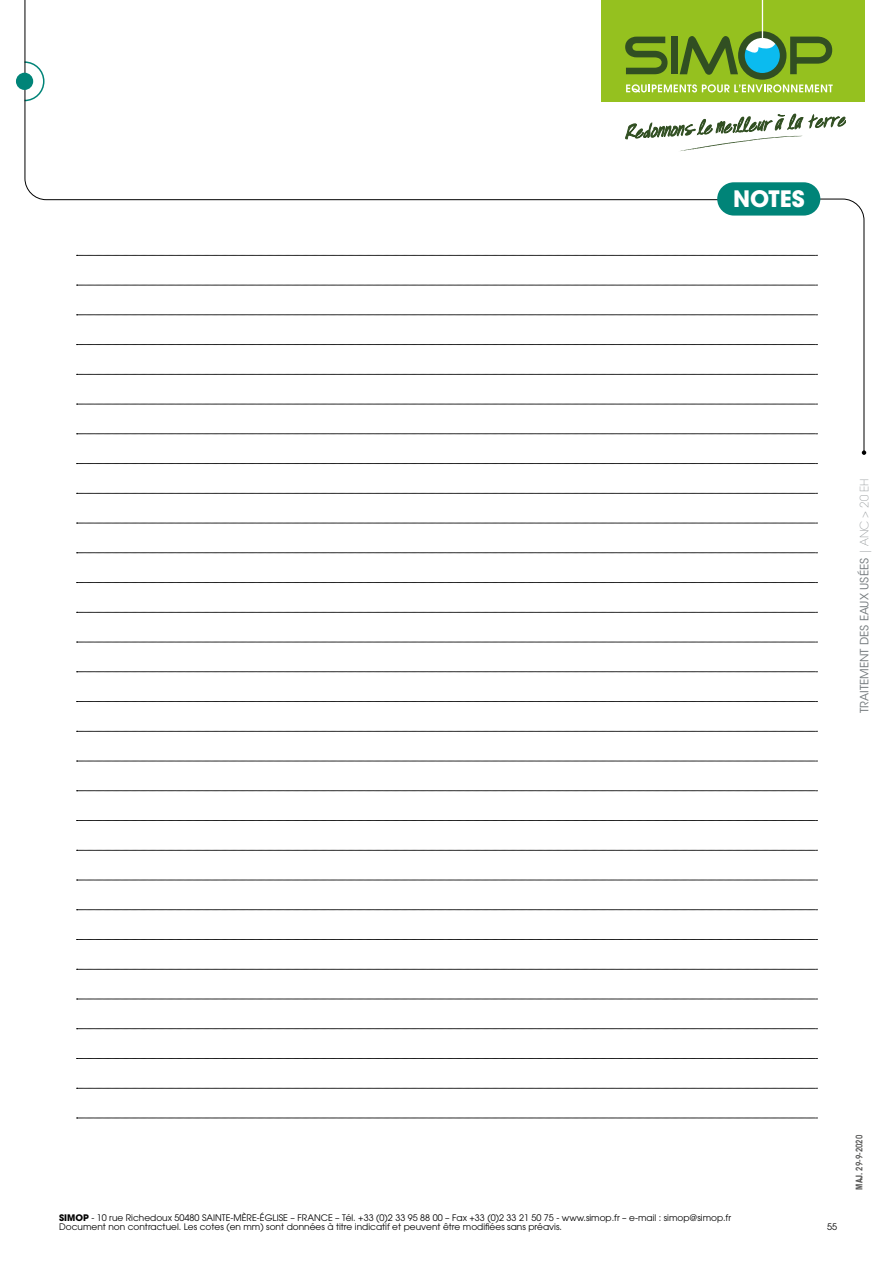
<style>
.page{position:relative;width:893px;height:1263px;background:#fff}
.page>*{position:absolute;margin:0;border:0;box-sizing:border-box;transform-origin:0 0}
.t1{font:700 22.5px "ITC Avant Garde Std";color:#fff}
.t2{font:11.4px "ITC Avant Garde Std";color:#73797c}
.t3{font:9px/9px "ITC Avant Garde Pro";color:#000}
.t4{font:600 condensed 9px "ITC Avant Garde Std";color:#575756;scale:.9 1}
.s1{font-weight:200}
.s2{font-weight:700}
</style>
<div class="page">
<div style="left:16px;top:73px;width:17px;height:17px;background:#008478;border-radius:50%"></div>
<div style="left:717px;top:182px;width:103px;height:34px;background:#008478;border-radius:17px"></div>
<div style="left:601px;top:0;width:263px;height:102px;background:#95c11f"></div>
<hr style="left:762px;top:0;width:1px;height:42px;background:#fff">
<svg style="left:625px;top:31px;width:208px;height:61px"></svg>
<svg style="left:809px;top:115px;width:36px;height:13px"></svg>
<svg style="left:625px;top:114px;width:178px;height:38px"></svg>
<svg style="left:77px;top:612px;width:740px;height:1px"></svg>
<svg style="left:77px;top:969px;width:740px;height:1px"></svg>
<svg style="left:77px;top:790px;width:740px;height:1px"></svg>
<svg style="left:77px;top:701px;width:740px;height:1px"></svg>
<svg style="left:77px;top:1058px;width:740px;height:1px"></svg>
<svg style="left:77px;top:523px;width:740px;height:1px"></svg>
<svg style="left:77px;top:880px;width:740px;height:1px"></svg>
<svg style="left:77px;top:642px;width:740px;height:1px"></svg>
<svg style="left:77px;top:999px;width:740px;height:1px"></svg>
<svg style="left:77px;top:463px;width:740px;height:1px"></svg>
<svg style="left:77px;top:820px;width:740px;height:1px"></svg>
<svg style="left:77px;top:731px;width:740px;height:1px"></svg>
<svg style="left:77px;top:1088px;width:740px;height:1px"></svg>
<svg style="left:77px;top:552px;width:740px;height:1px"></svg>
<svg style="left:77px;top:909px;width:740px;height:1px"></svg>
<svg style="left:77px;top:671px;width:740px;height:1px"></svg>
<svg style="left:77px;top:1028px;width:740px;height:1px"></svg>
<svg style="left:77px;top:493px;width:740px;height:1px"></svg>
<svg style="left:77px;top:850px;width:740px;height:1px"></svg>
<svg style="left:77px;top:198px;width:789px;height:257px"></svg>
<svg style="left:77px;top:761px;width:740px;height:1px"></svg>
<svg style="left:77px;top:1118px;width:740px;height:1px"></svg>
<svg style="left:77px;top:582px;width:740px;height:1px"></svg>
<svg style="left:77px;top:939px;width:740px;height:1px"></svg>
<h1 class="t1" style="left:733px;top:185px;width:73px">NOTES</h1>
<p class="t2" style="left:857px;top:713px;width:236px;rotate:-90deg">TRAITEMENT DES EAUX USÉES <span class="s1">| ANC &gt; 20 EH</span></p>
<p class="t3" style="left:59px;top:1213px;width:673px"><span class="s2">SIMOP</span> - 10 rue Richedoux 50480 SAINTE-MÈRE-ÉGLISE – FRANCE – Tél. +33 (0)2 33 95 88 00 – Fax +33 (0)2 33 21 50 75 - www.simop.fr – e-mail : simop@simop.fr<br>Document non contractuel. Les cotes (en mm) sont données à titre indicatif et peuvent être modifiées sans préavis.</p>
<p class="t3" style="left:827px;top:1222px;width:11px">55</p>
<p class="t4" style="left:853px;top:1189px;width:62px;rotate:-90deg"><span class="s2">MAJ.</span> 29-9-2020</p>
</div>
